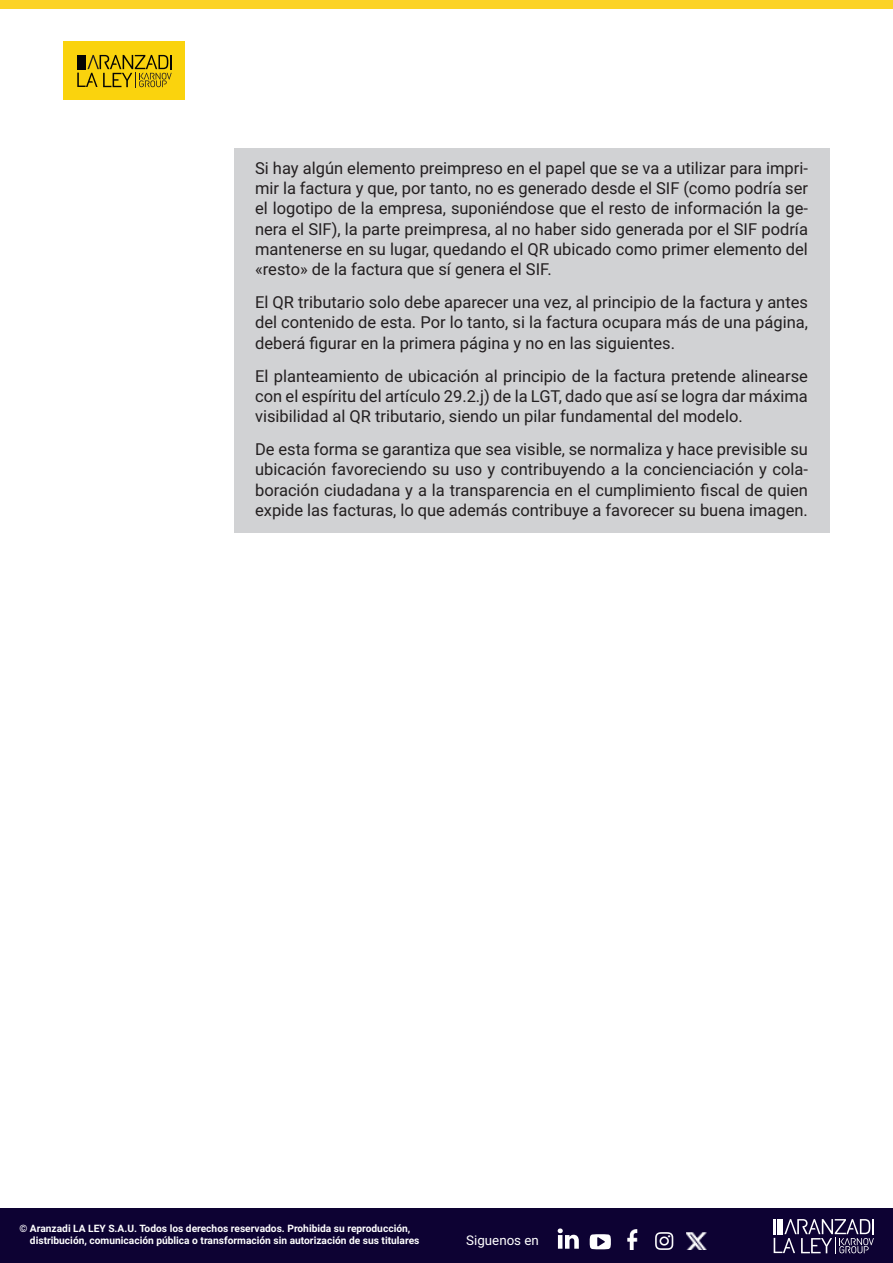
<style>
.page{position:relative;width:893px;height:1263px;background:#fff}
.page>*{position:absolute;margin:0;border:0;box-sizing:border-box;transform-origin:0 0}
.t1{font:16.5px/20.2px "Roboto";color:#231f20;text-align:justify}
.t2{font:13.35px "Roboto";color:#fff}
.t3{font:700 10.2px/12.3px "Roboto";color:#fff}
</style>
<div class="page">
<div style="left:0;top:0;width:893px;height:9px;background:#fcd326"></div>
<div style="left:64px;top:42px;width:121px;height:58px;background:#fad30d"></div>
<svg style="left:77px;top:55px;width:95px;height:33px"></svg>
<div style="left:234px;top:149px;width:595px;height:143px;background:#d1d2d4"></div>
<div style="left:234px;top:283px;width:595px;height:83px;background:#d1d2d4"></div>
<div style="left:234px;top:357px;width:595px;height:82px;background:#d1d2d4"></div>
<div style="left:234px;top:430px;width:595px;height:103px;background:#d1d2d4"></div>
<div style="left:0;top:1209px;width:893px;height:54px;background:#0d0233"></div>
<svg style="left:558px;top:1228px;width:21px;height:21px"></svg>
<svg style="left:590px;top:1234px;width:21px;height:15px"></svg>
<svg style="left:774px;top:1219px;width:100px;height:35px"></svg>
<img style="left:627px;top:1229px;width:11px;height:20px">
<img style="left:655px;top:1232px;width:19px;height:17px">
<img style="left:686px;top:1232px;width:20px;height:17px">
<p class="t1" style="left:255px;top:157px;width:554px">Si hay algún elemento preimpreso en el papel que se va a utilizar para impri&shy;mir la factura y que, por tanto, no es generado desde el SIF (como podría ser el logotipo de la empresa, suponiéndose que el resto de información la ge&shy;nera el SIF), la parte preimpresa, al no haber sido generada por el SIF podría mantenerse en su lugar, quedando el QR ubicado como primer elemento del «resto» de la factura que sí genera el SIF.</p>
<p class="t1" style="left:255px;top:292px;width:554px">El QR tributario solo debe aparecer una vez, al principio de la factura y antes del contenido de esta. Por lo tanto, si la factura ocupara más de una página, deberá figurar en la primera página y no en las siguientes.</p>
<p class="t1" style="left:255px;top:365px;width:554px">El planteamiento de ubicación al principio de la factura pretende alinearse con el espíritu del artículo 29.2.j) de la LGT, dado que así se logra dar máxima visibilidad al QR tributario, siendo un pilar fundamental del modelo.</p>
<p class="t1" style="left:255px;top:439px;width:554px">De esta forma se garantiza que sea visible, se normaliza y hace previsible su ubicación favoreciendo su uso y contribuyendo a la concienciación y cola&shy;boración ciudadana y a la transparencia en el cumplimiento fiscal de quien expide las facturas, lo que además contribuye a favorecer su buena imagen.</p>
<p class="t3" style="left:30px;top:1222px;width:391px;text-indent:-11px">© Aranzadi LA LEY S.A.U. Todos los derechos reservados. Prohibida su reproducción, distribución, comunicación pública o transformación sin autorización de sus titulares</p>
<p class="t2" style="left:466px;top:1231px;width:74px">Siguenos en</p>
</div>
